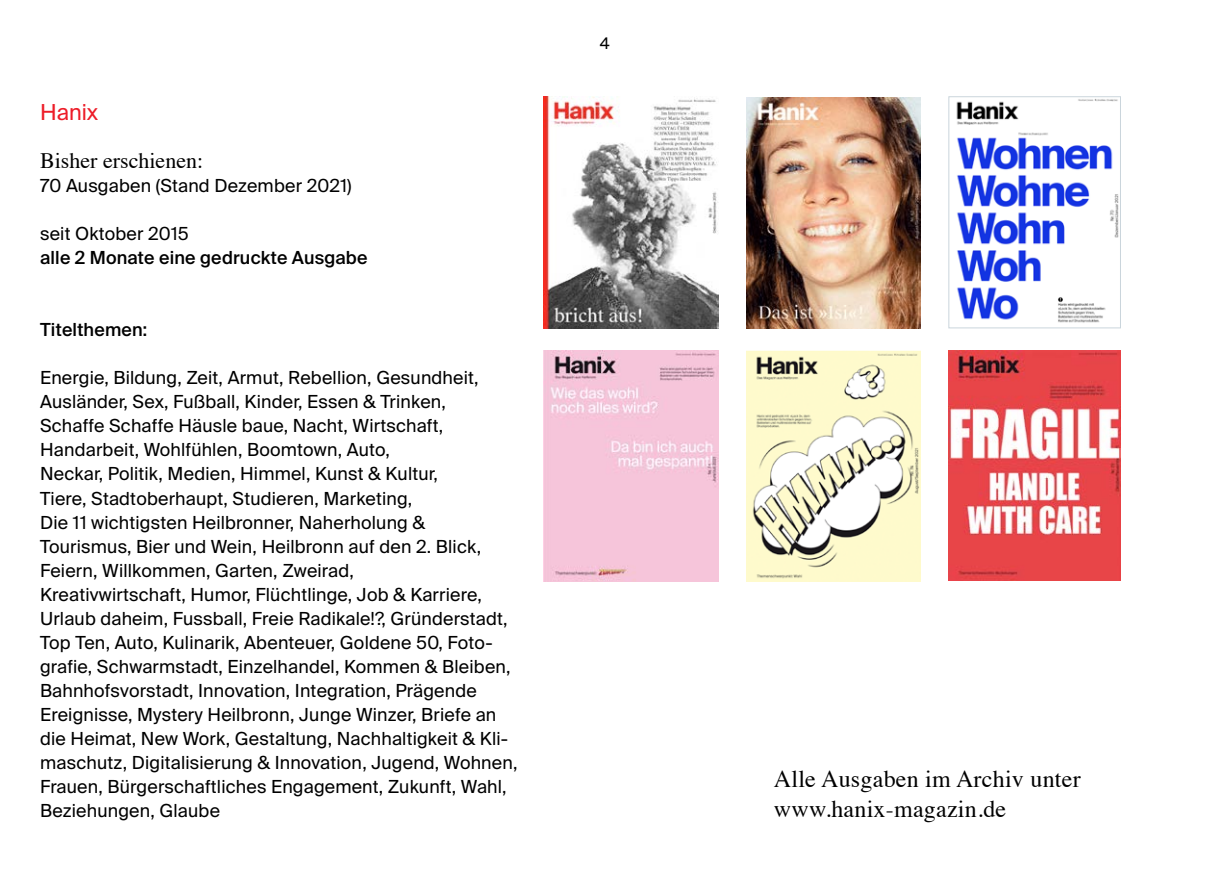
<style>
.page{position:relative;width:1208px;height:874px;background:#fff}
.page>*{position:absolute;margin:0;border:0;box-sizing:border-box;transform-origin:0 0}
.t1{font:24px/30px "Times";letter-spacing:.01em;color:#000}
.t2{font:22px "Times";color:#000}
.t3{font:22px "Suisse Intl";color:#ed1c28}
.t4{font:18px/24px "Suisse Intl";letter-spacing:.01em;color:#000}
.t5{font:500 18px "Suisse Intl";letter-spacing:.01em;color:#000}
.t6{font:16px "Suisse Intl";color:#000}
</style>
<div class="page">
<img style="left:543px;top:96px;width:175px;height:232px">
<img style="left:746px;top:97px;width:174px;height:231px">
<img style="left:956px;top:99px;width:162px;height:224px">
<div style="left:948px;top:96px;width:172px;height:232px;border:1px solid #cad5dc"></div>
<img style="left:544px;top:350px;width:174px;height:231px">
<img style="left:746px;top:350px;width:174px;height:231px">
<img style="left:948px;top:350px;width:172px;height:230px">
<p class="t3" style="left:40px;top:99px;width:60px">Hanix</p>
<p class="t2" style="left:40px;top:140px;width:165px">Bisher erschienen:</p>
<p class="t4" style="left:40px;top:174px;width:313px">70 Ausgaben (Stand Dezember 2021)</p>
<p class="t4" style="left:40px;top:222px;width:150px">seit Oktober 2015</p>
<p class="t5" style="left:40px;top:247px;width:329px">alle 2 Monate eine gedruckte Ausgabe</p>
<p class="t5" style="left:40px;top:319px;width:109px">Titelthemen:</p>
<p class="t4" style="left:40px;top:366px;width:479px">Energie, Bildung, Zeit, Armut, Rebellion, Gesundheit, Ausländer, Sex, Fußball, Kinder, Essen &amp; Trinken,<br>Schaffe Schaffe Häusle baue, Nacht, Wirtschaft, Handarbeit, Wohlfühlen, Boomtown, Auto,<br>Neckar, Politik, Medien, Himmel, Kunst &amp; Kultur,<br>Tiere, Stadtoberhaupt, Studieren, Marketing,<br>Die 11 wichtigsten Heilbronner, Naherholung &amp; Tourismus, Bier und Wein, Heilbronn auf den 2. Blick, Feiern, Willkommen, Garten, Zweirad,<br>Kreativwirtschaft, Humor, Flüchtlinge, Job &amp; Karriere, Urlaub daheim, Fussball, Freie Radikale!?, Gründerstadt, Top Ten, Auto, Kulinarik, Abenteuer, Goldene 50, Foto&shy;grafie, Schwarmstadt, Einzelhandel, Kommen &amp; Bleiben, Bahnhofsvorstadt, Innovation, Integration, Prägende Ereignisse, Mystery Heilbronn, Junge Winzer, Briefe an die Heimat, New Work, Gestaltung, Nachhaltigkeit &amp; Kli&shy;maschutz, Digitalisierung &amp; Innovation, Jugend, Wohnen, Frauen, Bürgerschaftliches Engagement, Zukunft, Wahl, Beziehungen, Glaube</p>
<p class="t6" style="left:599px;top:34px;width:11px">4</p>
<h1 class="t1" style="left:774px;top:761px;width:308px">Alle Ausgaben im Archiv unter www.hanix-magazin.de</h1>
</div>
